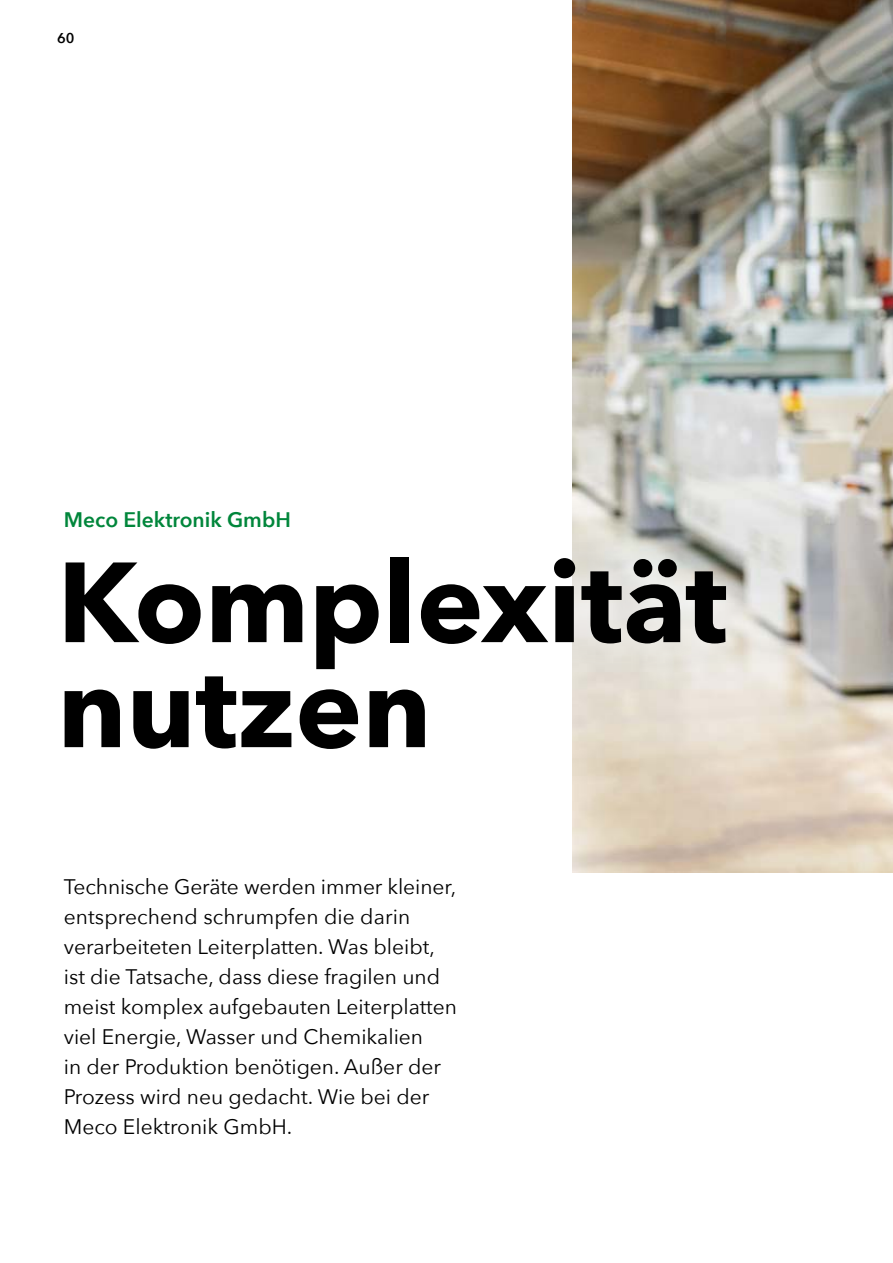
<style>
.page{position:relative;width:893px;height:1263px;background:#fff}
.page>*{position:absolute;margin:0;border:0;box-sizing:border-box;transform-origin:0 0}
.t1{font:700 112.5px/105px "Avenir Next";color:#000}
.t2{font:21px/30px "Avenir Next";color:#000}
.t3{font:600 21px "Avenir Next";color:#00863b}
.t4{font:600 14.25px "Avenir Next";color:#000}
</style>
<div class="page">
<img style="left:573px;top:0;width:320px;height:873px">
<div style="left:32px;top:526px;width:724px;height:253px;background:#fff;opacity:.75"></div>
<p class="t4" style="left:57px;top:25px;width:19px">60</p>
<p class="t3" style="left:64px;top:501px;width:229px">Meco Elektronik GmbH</p>
<h1 class="t1" style="left:57px;top:548px;width:672px">Komplexität nutzen</h1>
<p class="t2" style="left:64px;top:871px;width:395px">Technische Geräte werden immer kleiner, entsprechend schrumpfen die darin verarbeiteten Leiterplatten. Was bleibt, ist die Tatsache, dass diese fragilen und meist komplex aufgebauten Leiterplatten viel Energie, Wasser und Chemikalien<br>in der Produktion benötigen. Außer der Prozess wird neu gedacht. Wie bei der Meco Elektronik GmbH.</p>
</div>
